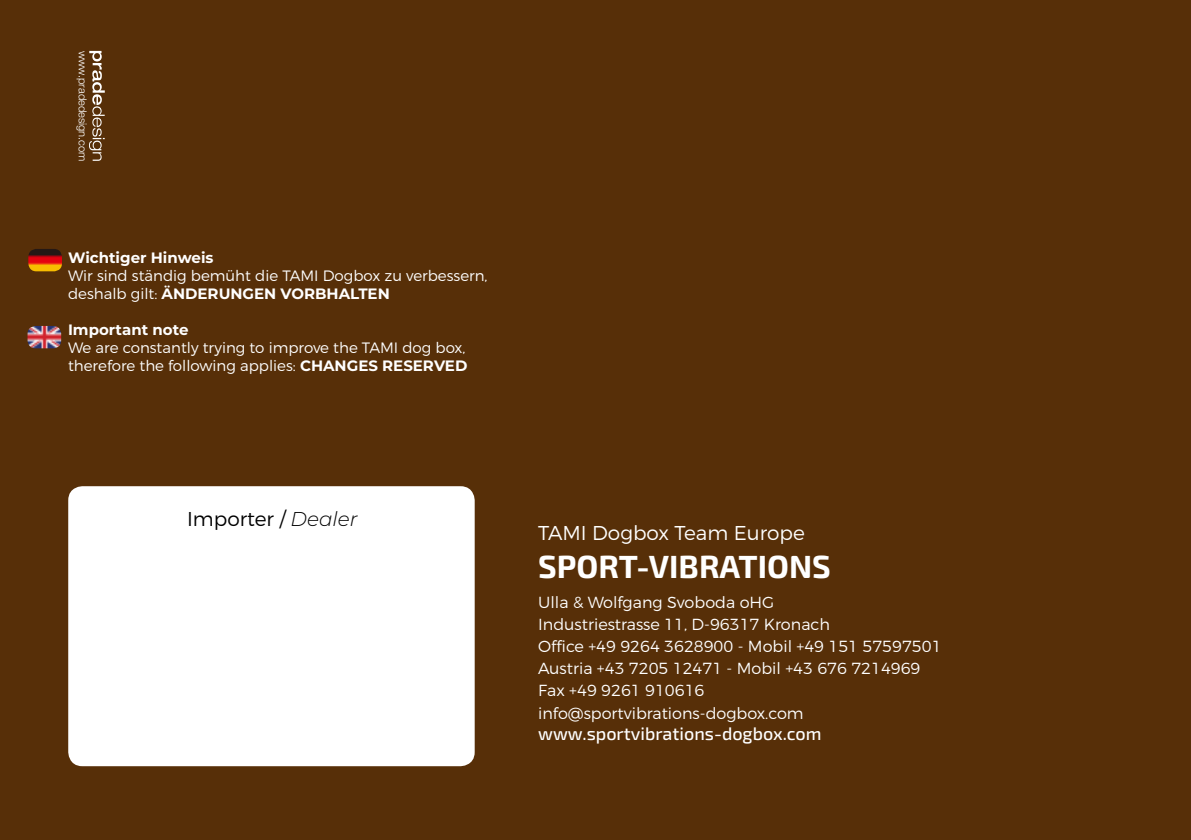
<style>
.page{position:relative;width:1191px;height:840px;background:#fff}
.page>*{position:absolute;margin:0;border:0;box-sizing:border-box;transform-origin:0 0}
.t1{font:700 32px "Exo 2";color:#fff}
.t2{font:300 20px "Montserrat";color:#fff}
.t3{font:300 20px "Montserrat";color:#000}
.t4{font:500 18px "Exo 2";color:#fff}
.t5{font:300 16px/22px "Montserrat";color:#fff}
.t6{font:300 15px/18px "Montserrat";color:#fff}
.t7{font:700 15px "Montserrat";color:#fff}
.t8{font:300 11px "Helvetica Neue";color:#fff}
.s1{font-weight:700}
.s2{font-style:italic}
</style>
<div class="page">
<div style="left:0;top:0;width:1191px;height:839px;background:#572f08"></div>
<div style="left:68px;top:486px;width:407px;height:279px;background:#fff;border-radius:14px"></div>
<svg style="left:89px;top:51px;width:16px;height:110px"></svg>
<img style="left:28px;top:326px;width:33px;height:22px">
<img style="left:28px;top:249px;width:34px;height:22px">
<p class="t8" style="left:90px;top:51px;width:112px;rotate:90deg">www.pradedesign.com</p>
<p class="t7" style="left:68px;top:247px;width:147px">Wichtiger Hinweis</p>
<p class="t6" style="left:68px;top:266px;width:421px">Wir sind ständig bemüht die TAMI Dogbox zu verbessern, deshalb gilt: <span class="s1">ÄNDERUNGEN VORBHALTEN</span></p>
<p class="t7" style="left:68px;top:319px;width:122px">Important note</p>
<p class="t6" style="left:68px;top:338px;width:401px">We are constantly trying to improve the TAMI dog box, therefore the following applies: <span class="s1">CHANGES RESERVED</span></p>
<p class="t3" style="left:187px;top:506px;width:172px">Importer / <span class="s2">Dealer</span></p>
<p class="t2" style="left:538px;top:520px;width:268px">TAMI Dogbox Team Europe</p>
<h1 class="t1" style="left:538px;top:547px;width:294px">SPORT-VIBRATIONS</h1>
<p class="t5" style="left:538px;top:591px;width:405px">Ulla &amp; Wolfgang Svoboda oHG<br>Industriestrasse 11, D-96317 Kronach<br>Office +49 9264 3628900 - Mobil +49 151 57597501<br>Austria +43 7205 12471 - Mobil +43 676 7214969<br>Fax +49 9261 910616 info@sportvibrations-dogbox.com</p>
<p class="t4" style="left:538px;top:722px;width:285px">www.sportvibrations-dogbox.com</p>
</div>
